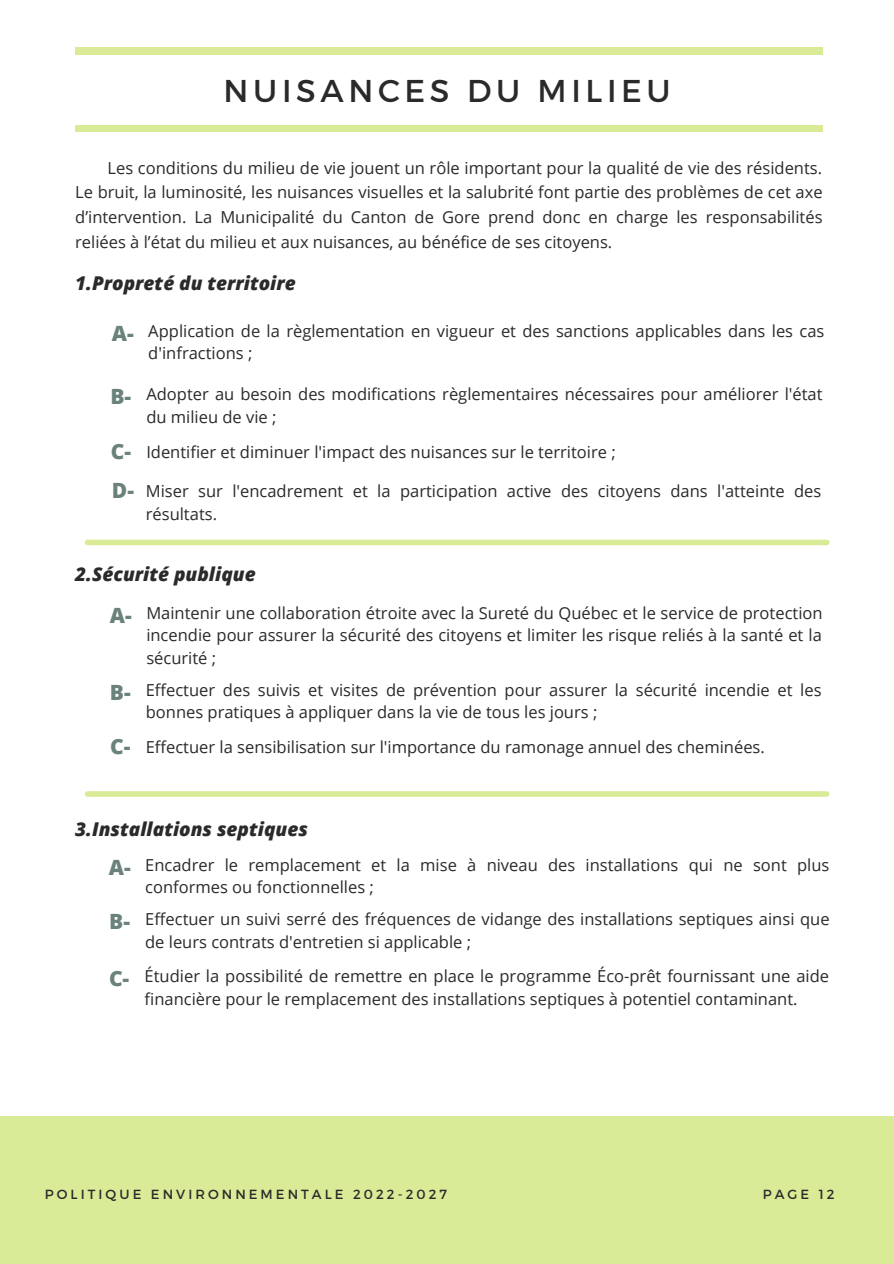
<style>
.page{position:relative;width:894px;height:1264px;background:#fff}
.page>*{position:absolute;margin:0;border:0;box-sizing:border-box;transform-origin:0 0}
.t1{font:31.5px "Montserrat";letter-spacing:.145em;color:#2a2a2a}
.t2{font:800 21px "Open Sans";color:#6b827c}
.t3{font:italic 800 19.05px "Open Sans";color:#2a2a2a}
.t4{font:16.5px/22.5px "Open Sans";color:#2a2a2a}
.t5{font:13.2px "Montserrat";letter-spacing:.23em;color:#2a2a2a}
</style>
<div class="page">
<div style="left:75px;top:125px;width:747px;height:7px;background:#daeb97"></div>
<div style="left:0;top:1116px;width:893px;height:147px;background:#daeb97"></div>
<div style="left:75px;top:48px;width:747px;height:6px;background:#daeb97"></div>
<div style="left:87px;top:539px;width:739px;height:6px;background:#daeb97"></div>
<div style="left:87px;top:791px;width:739px;height:5px;background:#daeb97"></div>
<p class="t1" style="left:223px;top:70px;width:448px">NUISANCES DU MILIEU</p>
<p class="t4" style="left:75px;top:155px;width:748px;line-height:24.8px;text-align:justify;text-indent:32px">Les conditions du milieu de vie jouent un rôle important pour la qualité de vie des résidents.<br>Le bruit, la luminosité, les nuisances visuelles et la salubrité font partie des problèmes de cet axe d’intervention. La Municipalité du Canton de Gore prend donc en charge les responsabilités reliées à l’état du milieu et aux nuisances, au bénéfice de ses citoyens.</p>
<p class="t3" style="left:75px;top:270px;width:222px">1.Propreté du territoire</p>
<p class="t4" style="left:148px;top:319px;width:677px">Application de la règlementation en vigueur et des sanctions applicables dans les cas d'infractions ;</p>
<p class="t2" style="left:112px;top:318px;width:23px">A-</p>
<p class="t4" style="left:146px;top:382px;width:677px">Adopter au besoin des modifications règlementaires nécessaires pour améliorer l'état du milieu de vie ;</p>
<p class="t2" style="left:110px;top:382px;width:22px">B-</p>
<p class="t2" style="left:111px;top:436px;width:22px">C-</p>
<p class="t4" style="left:146px;top:440px;width:470px">Identifier et diminuer l'impact des nuisances sur le territoire ;</p>
<p class="t2" style="left:112px;top:475px;width:24px">D-</p>
<p class="t4" style="left:146px;top:479px;width:676px">Miser sur l'encadrement et la participation active des citoyens dans l'atteinte des résultats.</p>
<p class="t3" style="left:75px;top:560px;width:182px">2.Sécurité publique</p>
<p class="t4" style="left:146px;top:601px;width:677px;text-align:justify">Maintenir une collaboration étroite avec la Sureté du Québec et le service de protection incendie pour assurer la sécurité des citoyens et limiter les risque reliés à la santé et la sécurité ;</p>
<p class="t2" style="left:110px;top:600px;width:23px">A-</p>
<p class="t4" style="left:146px;top:678px;width:677px">Effectuer des suivis et visites de prévention pour assurer la sécurité incendie et les bonnes pratiques à appliquer dans la vie de tous les jours ;</p>
<p class="t2" style="left:110px;top:677px;width:22px">B-</p>
<p class="t2" style="left:110px;top:732px;width:22px">C-</p>
<p class="t4" style="left:146px;top:735px;width:620px">Effectuer la sensibilisation sur l'importance du ramonage annuel des cheminées.</p>
<p class="t3" style="left:75px;top:815px;width:234px">3.Installations septiques</p>
<p class="t4" style="left:145px;top:853px;width:685px">Encadrer le remplacement et la mise à niveau des installations qui ne sont plus conformes ou fonctionnelles ;</p>
<p class="t2" style="left:109px;top:852px;width:23px">A-</p>
<p class="t2" style="left:109px;top:906px;width:22px">B-</p>
<p class="t2" style="left:109px;top:963px;width:22px">C-</p>
<p class="t4" style="left:145px;top:907px;width:685px">Effectuer un suivi serré des fréquences de vidange des installations septiques ainsi que de leurs contrats d'entretien si applicable ;</p>
<p class="t4" style="left:145px;top:964px;width:685px">Étudier la possibilité de remettre en place le programme Éco-prêt fournissant une aide financière pour le remplacement des installations septiques à potentiel contaminant.</p>
<p class="t5" style="left:45px;top:1185px;width:403px">POLITIQUE ENVIRONNEMENTALE 2022-2027</p>
<p class="t5" style="left:762px;top:1185px;width:73px">PAGE 12</p>
</div>
